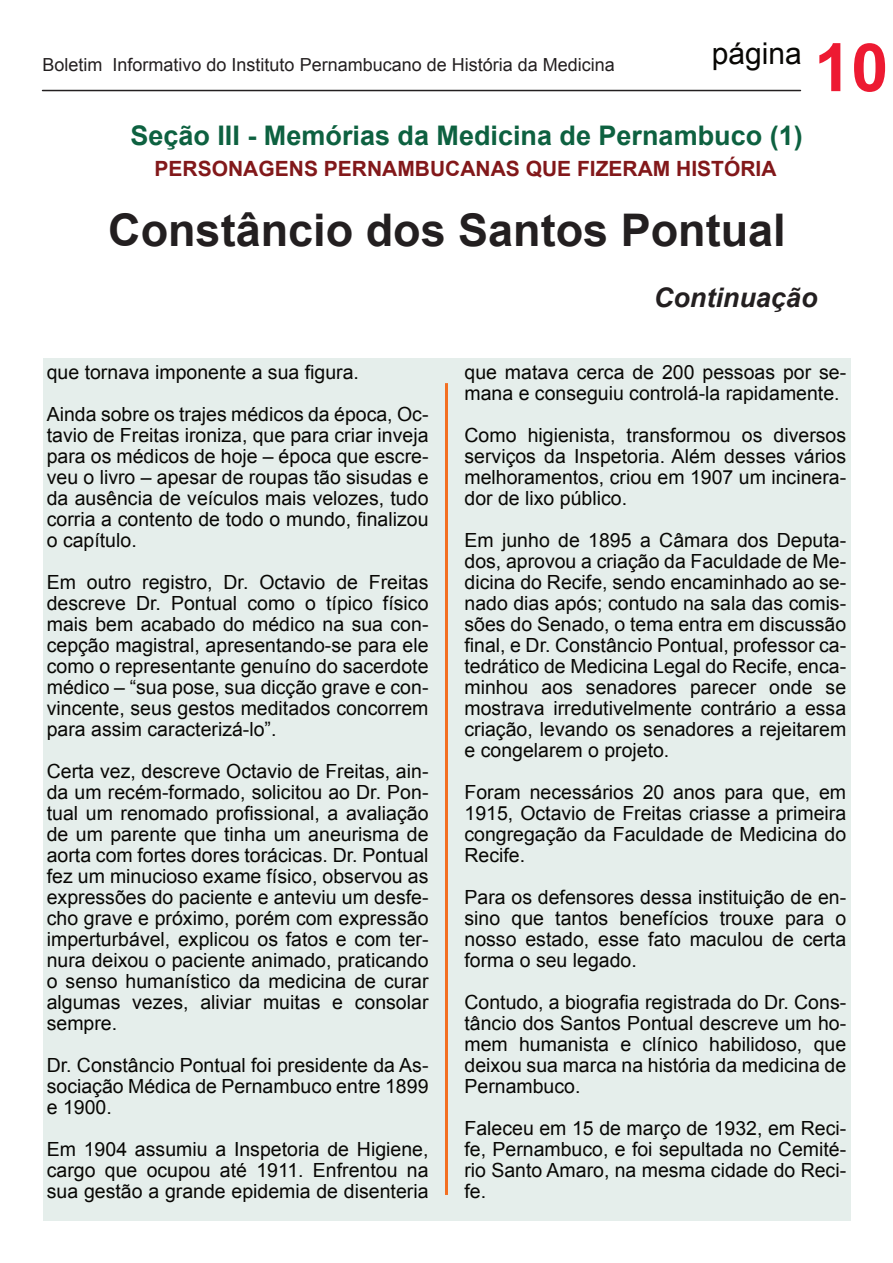
<style>
.page{position:relative;width:893px;height:1263px;background:#fff}
.page>*{position:absolute;margin:0;border:0;box-sizing:border-box;transform-origin:0 0}
.t1{font:700 66.75px "Arial";color:#ed1a32}
.t2{font:700 45px "Arial";color:#231f20}
.t3{font:30px "Arial";color:#080704}
.t4{font:700 27px "Arial";color:#0d6140}
.t5{font:italic 700 27px "Arial";color:#231f20}
.t6{font:700 21px "Arial";color:#82181a}
.t7{font:19.5px/21px "Arial";color:#080704;text-align:justify}
.t8{font:18px "Arial";color:#231f20}
</style>
<div class="page">
<hr style="left:43px;top:90px;width:757px;height:1px;background:#231f20">
<div style="left:43px;top:358px;width:807px;height:862px;background:#e5eeeb"></div>
<hr style="left:445px;top:383px;width:3px;height:812px;background:#f36f21">
<p class="t8" style="left:43px;top:58px;width:574px">Boletim Informativo do Instituto Pernambucano de História da Medicina</p>
<h3 class="t3" style="left:712px;top:42px;width:92px">página</h3>
<h3 class="t4" style="left:130px;top:126px;width:674px">Seção III - Memórias da Medicina de Pernambuco (1)</h3>
<p class="t6" style="left:155px;top:160px;width:623px">PERSONAGENS PERNAMBUCANAS QUE FIZERAM HISTÓRIA</p>
<h2 class="t2" style="left:108px;top:213px;width:679px">Constâncio dos Santos Pontual</h2>
<h1 class="t1" style="left:814px;top:43px;width:76px">10</h1>
<p class="t7" style="left:47px;top:353px;width:383px;line-height:42px">que tornava imponente a sua figura.<br>Ainda sobre os trajes médicos da época, Oc-</p>
<p class="t7" style="left:47px;top:426px;width:383px">tavio de Freitas ironiza, que para criar inveja para os médicos de hoje – época que escre&shy;veu o livro – apesar de roupas tão sisudas e da ausência de veículos mais velozes, tudo corria a contento de todo o mundo, finalizou o capítulo.</p>
<p class="t7" style="left:47px;top:573px;width:383px">Em outro registro, Dr. Octavio de Freitas descreve Dr. Pontual como o típico físico mais bem acabado do médico na sua con&shy;cepção magistral, apresentando-se para ele como o representante genuíno do sacerdote médico – “sua pose, sua dicção grave e con&shy;vincente, seus gestos meditados concorrem para assim caracterizá-lo”.</p>
<p class="t7" style="left:47px;top:762px;width:383px">Certa vez, descreve Octavio de Freitas, ain&shy;da um recém-formado, solicitou ao Dr. Pon&shy;tual um renomado profissional, a avaliação de um parente que tinha um aneurisma de aorta com fortes dores torácicas. Dr. Pontual fez um minucioso exame físico, observou as expressões do paciente e anteviu um desfe&shy;cho grave e próximo, porém com expressão imperturbável, explicou os fatos e com ter&shy;nura deixou o paciente animado, praticando o senso humanístico da medicina de curar algumas vezes, aliviar muitas e consolar sempre.</p>
<p class="t7" style="left:47px;top:1056px;width:383px">Dr. Constâncio Pontual foi presidente da As&shy;sociação Médica de Pernambuco entre 1899 e 1900.</p>
<p class="t7" style="left:47px;top:1140px;width:383px">Em 1904 assumiu a Inspetoria de Higiene, cargo que ocupou até 1911. Enfrentou na sua gestão a grande epidemia de disenteria</p>
<h3 class="t5" style="left:654px;top:287px;width:165px">Continuação</h3>
<p class="t7" style="left:464px;top:363px;width:383px">que matava cerca de 200 pessoas por se&shy;mana e conseguiu controlá-la rapidamente.</p>
<p class="t7" style="left:464px;top:426px;width:383px">Como higienista, transformou os diversos serviços da Inspetoria. Além desses vários melhoramentos, criou em 1907 um incinera&shy;dor de lixo público.</p>
<p class="t7" style="left:464px;top:531px;width:383px">Em junho de 1895 a Câmara dos Deputa&shy;dos, aprovou a criação da Faculdade de Me&shy;dicina do Recife, sendo encaminhado ao se&shy;nado dias após; contudo na sala das comis&shy;sões do Senado, o tema entra em discussão final, e Dr. Constâncio Pontual, professor ca&shy;tedrático de Medicina Legal do Recife, enca&shy;minhou aos senadores parecer onde se mostrava irredutivelmente contrário a essa criação, levando os senadores a rejeitarem e congelarem o projeto.</p>
<p class="t7" style="left:464px;top:783px;width:383px">Foram necessários 20 anos para que, em 1915, Octavio de Freitas criasse a primeira congregação da Faculdade de Medicina do Recife.</p>
<p class="t7" style="left:464px;top:888px;width:383px">Para os defensores dessa instituição de en&shy;sino que tantos benefícios trouxe para o nosso estado, esse fato maculou de certa forma o seu legado.</p>
<p class="t7" style="left:464px;top:993px;width:383px">Contudo, a biografia registrada do Dr. Cons&shy;tâncio dos Santos Pontual descreve um ho&shy;mem humanista e clínico habilidoso, que deixou sua marca na história da medicina de Pernambuco.</p>
<p class="t7" style="left:464px;top:1119px;width:383px">Faleceu em 15 de março de 1932, em Reci&shy;fe, Pernambuco, e foi sepultada no Cemité&shy;rio Santo Amaro, na mesma cidade do Reci&shy;fe.</p>
</div>
